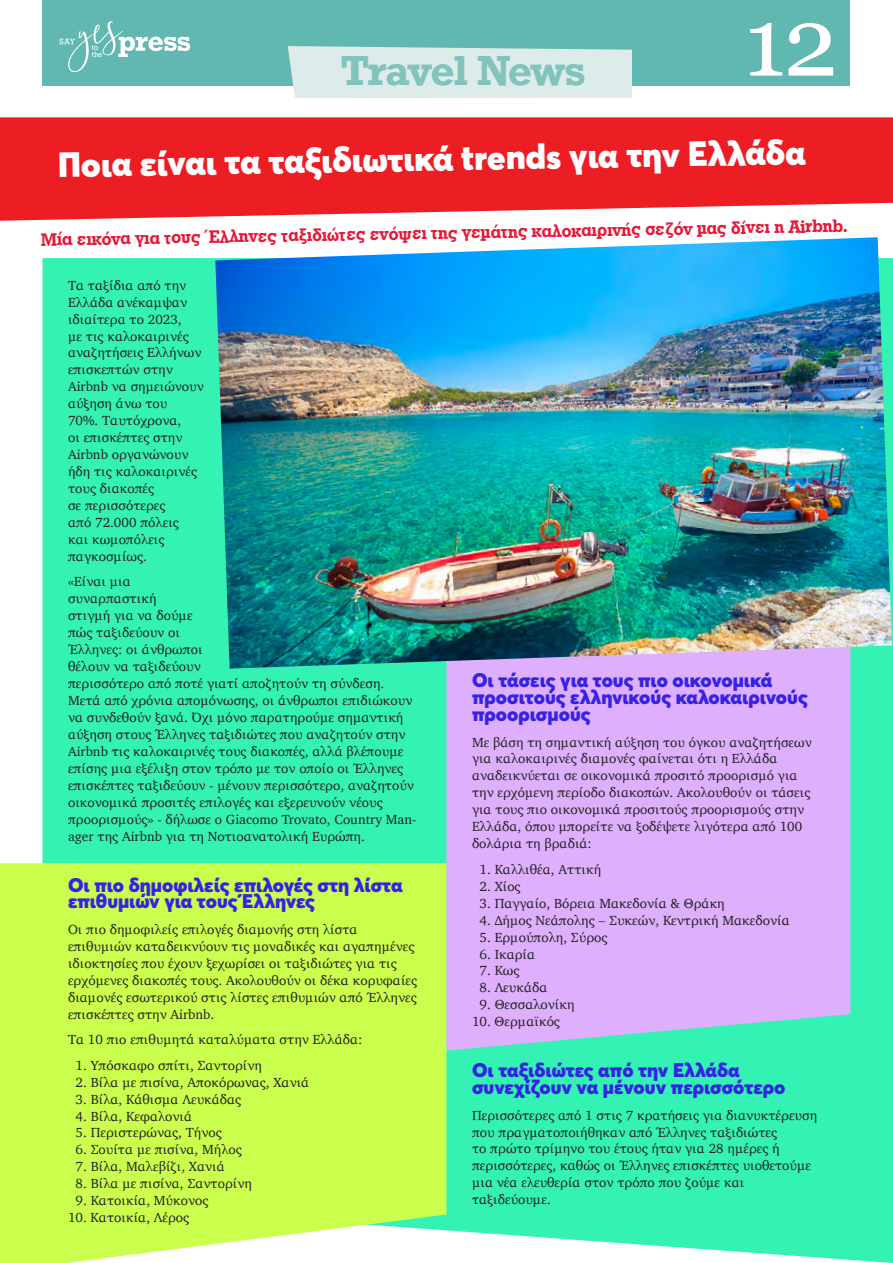
<style>
.page{position:relative;width:893px;height:1263px;background:#fff}
.page>*{position:absolute;margin:0;border:0;box-sizing:border-box;transform-origin:0 0}
.t1{font:97.5px "Georgia";color:#fff}
.t2{font:700 39.6px "Rockwell";letter-spacing:-.05em;color:#82c3bd}
.t3{font:900 34.5px "Averta";color:#fff}
.t4{font:900 19.5px/17px "Averta";letter-spacing:-.005em;color:#3622e5}
.t5{font:18.75px "UB Rockwell Bold";color:#e51a38;scale:.95 1}
.t6{font:13.5px/17px "Charter";color:#231f20}
</style>
<div class="page">
<div style="left:43px;top:258px;width:850px;height:1005px;background:#34f2b4"></div>
<div style="left:43px;top:0;width:807px;height:85px;background:#61b8b0"></div>
<svg style="left:60px;top:21px;width:130px;height:51px"></svg>
<svg style="left:0;top:117px;width:893px;height:104px;background:#ee3138"></svg>
<div style="left:0;top:863px;width:446px;height:400px;background:#caff4d"></div>
<div style="left:446px;top:669px;width:404px;height:381px;background:#ddaffc"></div>
<div style="left:288px;top:46px;width:344px;height:52px;background:#ddecea"></div>
<img style="left:215px;top:237px;width:677px;height:432px">
<h2 class="t2" style="left:341px;top:45px;width:246px">Travel News</h2>
<h1 class="t1" style="left:744px;top:-29px;width:95px">12</h1>
<h3 class="t3" style="left:58px;top:143px;width:749px;rotate:-1deg">Ποια είναι τα ταξιδιωτικά trends για την Ελλάδα</h3>
<h3 class="t5" style="left:41px;top:229px;width:851px;rotate:-1deg">Μία εικόνα για τους Έλληνες ταξιδιώτες ενόψει της γεμάτης καλοκαιρινής σεζόν μας δίνει η Airbnb.</h3>
<p class="t6" style="left:68px;top:276px;width:137px">Τα ταξίδια από την<br>Ελλάδα ανέκαμψαν ιδιαίτερα το 2023,<br>με τις καλοκαιρινές αναζητήσεις Ελλήνων επισκεπτών στην<br>Airbnb να σημειώνουν αύξηση άνω του<br>70%. Ταυτόχρονα,<br>οι επισκέπτες στην<br>Airbnb οργανώνουν ήδη τις καλοκαιρινές τους διακοπές<br>σε περισσότερες<br>από 72.000 πόλεις<br>και κωμοπόλεις παγκοσμίως.</p>
<p class="t6" style="left:68px;top:573px;width:350px">«Είναι μια<br>συναρπαστική<br>στιγμή για να δούμε<br>πώς ταξιδεύουν οι<br>Έλληνες: οι άνθρωποι<br>θέλουν να ταξιδεύουν<br>περισσότερο από ποτέ γιατί αποζητούν τη σύνδεση.<br>Μετά από χρόνια απομόνωσης, οι άνθρωποι επιδιώκουν να συνδεθούν ξανά. Όχι μόνο παρατηρούμε σημαντική αύξηση στους Έλληνες ταξιδιώτες που αναζητούν στην Airbnb τις καλοκαιρινές τους διακοπές, αλλά βλέπουμε επίσης μια εξέλιξη στον τρόπο με τον οποίο οι Έλληνες επισκέπτες ταξιδεύουν - μένουν περισσότερο, αναζητούν οικονομικά προσιτές επιλογές και εξερευνούν νέους προορισμούς» - δήλωσε ο Giacomo Trovato, Country Man&shy;ager της Airbnb για τη Νοτιοανατολική Ευρώπη.</p>
<h3 class="t4" style="left:68px;top:876px;width:336px">Οι πιο δημοφιλείς επιλογές στη λίστα επιθυμιών για τους Έλληνες</h3>
<p class="t6" style="left:68px;top:921px;width:351px">Οι πιο δημοφιλείς επιλογές διαμονής στη λίστα επιθυμιών καταδεικνύουν τις μοναδικές και αγαπημένες ιδιοκτησίες που έχουν ξεχωρίσει οι ταξιδιώτες για τις ερχόμενες διακοπές τους. Ακολουθούν οι δέκα κορυφαίες διαμονές εσωτερικού στις λίστες επιθυμιών από Έλληνες επισκέπτες στην Airbnb.</p>
<p class="t6" style="left:68px;top:1031px;width:296px">Τα 10 πιο επιθυμητά καταλύματα στην Ελλάδα:</p>
<p class="t6" style="left:76px;top:1056px;width:188px">1. Υπόσκαφο σπίτι, Σαντορίνη</p>
<p class="t6" style="left:76px;top:1073px;width:235px">2. Βίλα με πισίνα, Αποκόρωνας, Χανιά</p>
<p class="t6" style="left:76px;top:1090px;width:167px">3. Βίλα, Κάθισμα Λευκάδας</p>
<p class="t6" style="left:76px;top:1107px;width:118px">4. Βίλα, Κεφαλονιά</p>
<p class="t6" style="left:76px;top:1124px;width:148px">5. Περιστερώνας, Τήνος</p>
<p class="t6" style="left:76px;top:1141px;width:168px">6. Σουίτα με πισίνα, Μήλος</p>
<p class="t6" style="left:76px;top:1158px;width:151px">7. Βίλα, Μαλεβίζι, Χανιά</p>
<p class="t6" style="left:76px;top:1175px;width:178px">8. Βίλα με πισίνα, Σαντορίνη</p>
<p class="t6" style="left:76px;top:1192px;width:134px">9. Κατοικία, Μύκονος</p>
<p class="t6" style="left:68px;top:1209px;width:123px">10. Κατοικία, Λέρος</p>
<h3 class="t4" style="left:472px;top:671px;width:337px">Οι τάσεις για τους πιο οικονομικά προσιτούς ελληνικούς καλοκαιρινούς προορισμούς</h3>
<p class="t6" style="left:472px;top:733px;width:341px">Με βάση τη σημαντική αύξηση του όγκου αναζητήσεων για καλοκαιρινές διαμονές φαίνεται ότι η Ελλάδα αναδεικνύεται σε οικονομικά προσιτό προορισμό για την ερχόμενη περίοδο διακοπών. Ακολουθούν οι τάσεις για τους πιο οικονομικά προσιτούς προορισμούς στην Ελλάδα, όπου μπορείτε να ξοδέψετε λιγότερα από 100 δολάρια τη βραδιά:</p>
<p class="t6" style="left:480px;top:860px;width:123px">1. Καλλιθέα, Αττική</p>
<p class="t6" style="left:480px;top:877px;width:43px">2. Χίος</p>
<p class="t6" style="left:480px;top:894px;width:247px">3. Παγγαίο, Βόρεια Μακεδονία &amp; Θράκη</p>
<p class="t6" style="left:480px;top:911px;width:312px">4. Δήμος Νεάπολης – Συκεών, Κεντρική Μακεδονία</p>
<p class="t6" style="left:480px;top:928px;width:129px">5. Ερμούπολη, Σύρος</p>
<p class="t6" style="left:480px;top:945px;width:57px">6. Ικαρία</p>
<p class="t6" style="left:480px;top:962px;width:41px">7. Κως</p>
<p class="t6" style="left:480px;top:979px;width:69px">8. Λευκάδα</p>
<p class="t6" style="left:480px;top:996px;width:96px">9. Θεσσαλονίκη</p>
<p class="t6" style="left:472px;top:1013px;width:89px">10. Θερμαϊκός</p>
<h3 class="t4" style="left:472px;top:1061px;width:315px">Οι ταξιδιώτες από την Ελλάδα συνεχίζουν να μένουν περισσότερο</h3>
<p class="t6" style="left:472px;top:1106px;width:347px">Περισσότερες από 1 στις 7 κρατήσεις για διανυκτέρευση που πραγματοποιήθηκαν από Έλληνες ταξιδιώτες<br>το πρώτο τρίμηνο του έτους ήταν για 28 ημέρες ή περισσότερες, καθώς οι Έλληνες επισκέπτες υιοθετούμε μια νέα ελευθερία στον τρόπο που ζούμε και ταξιδεύουμε.</p>
</div>
